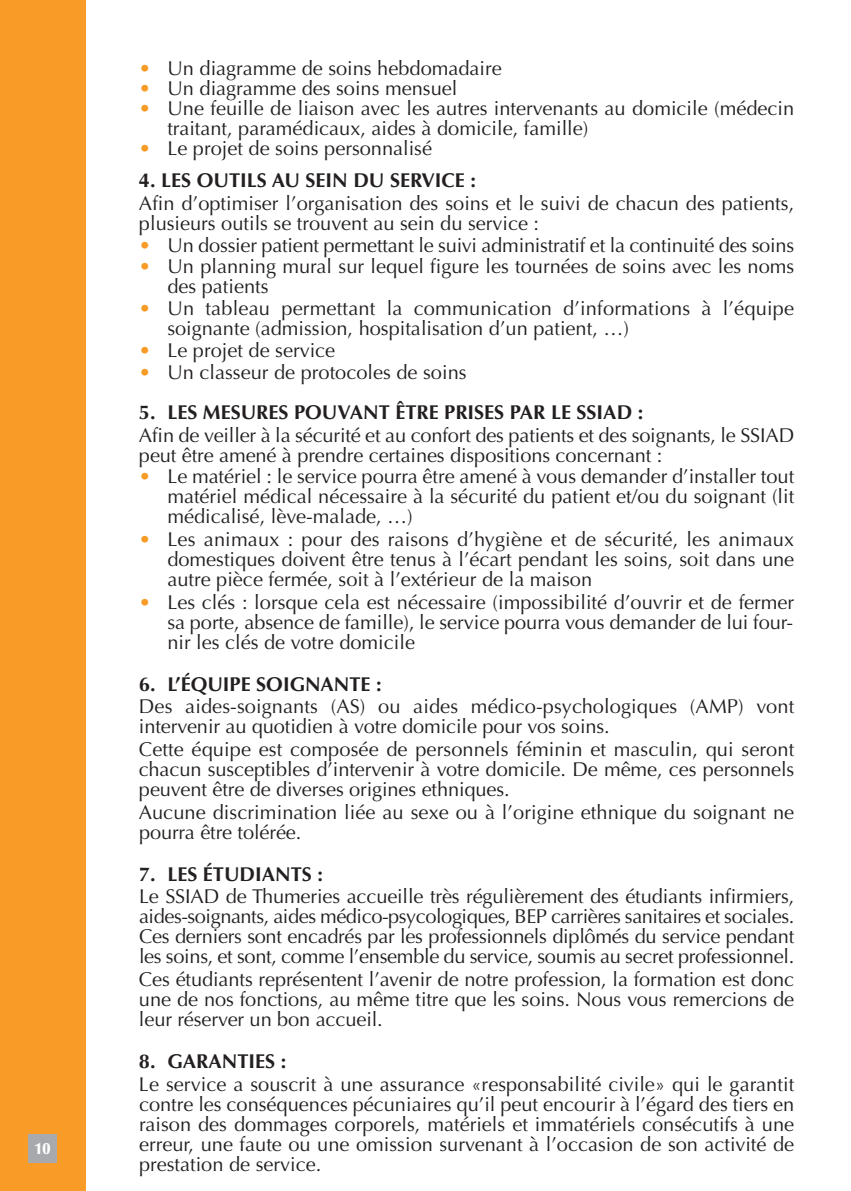
<style>
.page{position:relative;width:851px;height:1191px;background:#fff}
.page>*{position:absolute;margin:0;border:0;box-sizing:border-box;transform-origin:0 0}
.t1{font:20px/20px "Optima";color:#231f20}
.t2{font:700 20px "Optima";color:#231f20}
.t3{font:900 16px "Optima";color:#fff}
.s1{color:#f89c27}
</style>
<div class="page">
<div style="left:0;top:0;width:85px;height:1191px;background:#f89c27"></div>
<div style="left:28px;top:1134px;width:29px;height:28px;background:#a8a9ad"></div>
<p class="t3" style="left:35px;top:1141px;width:17px">10</p>
<p class="t1" style="left:139px;top:59px;width:364px"><span class="s1">•</span> Un diagramme de soins hebdomadaire</p>
<p class="t1" style="left:139px;top:79px;width:320px"><span class="s1">•</span> Un diagramme des soins mensuel</p>
<p class="t1" style="left:167px;top:99px;width:628px;text-indent:-28px"><span class="s1">•</span> Une feuille de liaison avec les autres intervenants au domicile (médecin traitant, paramédicaux, aides à domicile, famille)</p>
<p class="t1" style="left:139px;top:139px;width:294px"><span class="s1">•</span> Le projet de soins personnalisé</p>
<p class="t2" style="left:139px;top:169px;width:338px">4. LES OUTILS AU SEIN DU SERVICE :</p>
<p class="t1" style="left:139px;top:193px;width:656px">Afin d’optimiser l’organisation des soins et le suivi de chacun des patients, plusieurs outils se trouvent au sein du service :</p>
<p class="t1" style="left:139px;top:235px;width:656px"><span class="s1">•</span> Un dossier patient permettant le suivi administratif et la continuité des soins</p>
<p class="t1" style="left:167px;top:257px;width:628px;text-indent:-28px"><span class="s1">•</span> Un planning mural sur lequel figure les tournées de soins avec les noms des patients</p>
<p class="t1" style="left:167px;top:299px;width:628px;text-indent:-28px"><span class="s1">•</span> Un tableau permettant la communication d’informations à l’équipe soignante (admission, hospitalisation d’un patient, …)</p>
<p class="t1" style="left:139px;top:340px;width:198px"><span class="s1">•</span> Le projet de service</p>
<p class="t1" style="left:139px;top:362px;width:329px"><span class="s1">•</span> Un classeur de protocoles de soins</p>
<p class="t2" style="left:139px;top:400px;width:506px">5. LES MESURES POUVANT ÊTRE PRISES PAR LE SSIAD :</p>
<p class="t1" style="left:139px;top:425px;width:656px">Afin de veiller à la sécurité et au confort des patients et des soignants, le SSIAD peut être amené à prendre certaines dispositions concernant :</p>
<p class="t1" style="left:167px;top:467px;width:628px;text-align:justify;text-indent:-28px"><span class="s1">•</span> Le matériel : le service pourra être amené à vous demander d’installer tout matériel médical nécessaire à la sécurité du patient et/ou du soignant (lit médicalisé, lève-malade, …)</p>
<p class="t1" style="left:167px;top:530px;width:628px;text-align:justify;text-indent:-28px"><span class="s1">•</span> Les animaux : pour des raisons d’hygiène et de sécurité, les animaux domestiques doivent être tenus à l’écart pendant les soins, soit dans une autre pièce fermée, soit à l’extérieur de la maison</p>
<p class="t1" style="left:167px;top:592px;width:628px;text-align:justify;text-indent:-28px"><span class="s1">•</span> Les clés : lorsque cela est nécessaire (impossibilité d’ouvrir et de fermer sa porte, absence de famille), le service pourra vous demander de lui four&shy;nir les clés de votre domicile</p>
<p class="t2" style="left:139px;top:672px;width:244px">6. L’ÉQUIPE SOIGNANTE :</p>
<p class="t1" style="left:139px;top:697px;width:656px">Des aides-soignants (AS) ou aides médico-psychologiques (AMP) vont intervenir au quotidien à votre domicile pour vos soins.</p>
<p class="t1" style="left:139px;top:740px;width:656px;text-align:justify">Cette équipe est composée de personnels féminin et masculin, qui seront chacun susceptibles d’intervenir à votre domicile. De même, ces personnels peuvent être de diverses origines ethniques.</p>
<p class="t1" style="left:139px;top:802px;width:656px">Aucune discrimination liée au sexe ou à l’origine ethnique du soignant ne pourra être tolérée.</p>
<p class="t2" style="left:139px;top:862px;width:185px">7. LES ÉTUDIANTS :</p>
<p class="t1" style="left:139px;top:887px;width:656px;text-align:justify">Le SSIAD de Thumeries accueille très régulièrement des étudiants infirmiers, aides-soignants, aides médico-psycologiques, BEP carrières sanitaires et sociales.<br>Ces derniers sont encadrés par les professionnels diplômés du service pendant les soins, et sont, comme l’ensemble du service, soumis au secret professionnel.</p>
<p class="t1" style="left:139px;top:969px;width:656px;text-align:justify">Ces étudiants représentent l’avenir de notre profession, la formation est donc une de nos fonctions, au même titre que les soins. Nous vous remercions de leur réserver un bon accueil.</p>
<p class="t2" style="left:139px;top:1049px;width:149px">8. GARANTIES :</p>
<p class="t1" style="left:139px;top:1074px;width:656px;text-align:justify">Le service a souscrit à une assurance «responsabilité civile» qui le garantit contre les conséquences pécuniaires qu’il peut encourir à l’égard des tiers en raison des dommages corporels, matériels et immatériels consécutifs à une erreur, une faute ou une omission survenant à l’occasion de son activité de prestation de service.</p>
</div>
